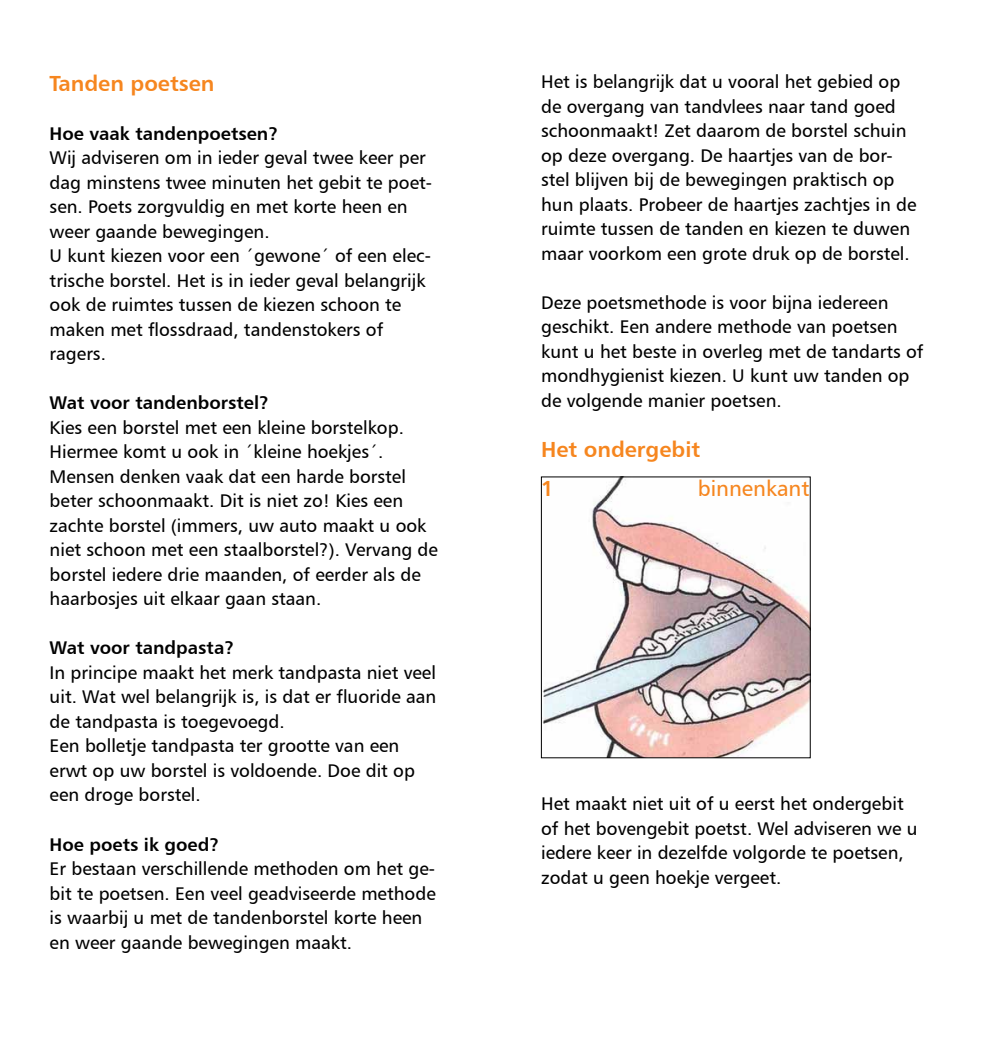
<style>
.page{position:relative;width:983px;height:1042px;background:#fff}
.page>*{position:absolute;margin:0;border:0;box-sizing:border-box;transform-origin:0 0}
.t1{font:21.88px/39.2px "Humanist 777 BT Bold B";color:#f6861f}
.t2{font:21.88px "Humanist 777 BT Roman B";color:#f6861f}
.t3{font:18.38px/24.5px "Humanist 777 BT Roman B";color:#000}
.t4{font:18.38px "Humanist 777 BT Bold B";color:#000}
</style>
<div class="page">
<img style="left:543px;top:478px;width:265px;height:278px">
<p class="t1" style="left:50px;top:63px;width:166px">Tanden poetsen</p>
<p class="t4" style="left:50px;top:122px;width:230px">Hoe vaak tandenpoetsen?</p>
<p class="t3" style="left:50px;top:145px;width:384px">Wij adviseren om in ieder geval twee keer per dag minstens twee minuten het gebit te poet&shy;sen. Poets zorgvuldig en met korte heen en weer gaande bewegingen.<br>U kunt kiezen voor een ´gewone´ of een elec&shy;trische borstel. Het is in ieder geval belangrijk ook de ruimtes tussen de kiezen schoon te maken met flossdraad, tandenstokers of ragers.</p>
<p class="t4" style="left:50px;top:391px;width:221px">Wat voor tandenborstel?</p>
<p class="t3" style="left:50px;top:415px;width:390px">Kies een borstel met een kleine borstelkop.<br>Hiermee komt u ook in ´kleine hoekjes´.<br>Mensen denken vaak dat een harde borstel beter schoonmaakt. Dit is niet zo! Kies een zachte borstel (immers, uw auto maakt u ook niet schoon met een staalborstel?). Vervang de borstel iedere drie maanden, of eerder als de haarbosjes uit elkaar gaan staan.</p>
<p class="t4" style="left:50px;top:636px;width:186px">Wat voor tandpasta?</p>
<p class="t3" style="left:50px;top:660px;width:388px">In principe maakt het merk tandpasta niet veel uit. Wat wel belangrijk is, is dat er fluoride aan de tandpasta is toegevoegd.<br>Een bolletje tandpasta ter grootte van een erwt op uw borstel is voldoende. Doe dit op een droge borstel.</p>
<p class="t4" style="left:50px;top:832px;width:171px">Hoe poets ik goed?</p>
<p class="t3" style="left:50px;top:856px;width:387px">Er bestaan verschillende methoden om het ge&shy;bit te poetsen. Een veel geadviseerde methode is waarbij u met de tandenborstel korte heen en weer gaande bewegingen maakt.</p>
<p class="t3" style="left:541px;top:69px;width:377px">Het is belangrijk dat u vooral het gebied op de overgang van tandvlees naar tand goed schoonmaakt! Zet daarom de borstel schuin op deze overgang. De haartjes van de bor&shy;stel blijven bij de bewegingen praktisch op hun plaats. Probeer de haartjes zachtjes in de ruimte tussen de tanden en kiezen te duwen maar voorkom een grote druk op de borstel.</p>
<p class="t3" style="left:541px;top:290px;width:383px">Deze poetsmethode is voor bijna iedereen geschikt. Een andere methode van poetsen kunt u het beste in overleg met de tandarts of mondhygienist kiezen. U kunt uw tanden op de volgende manier poetsen.</p>
<p class="t1" style="left:541px;top:429px;width:161px">Het ondergebit<br>1</p>
<p class="t2" style="left:697px;top:475px;width:113px">binnenkant</p>
<p class="t3" style="left:541px;top:791px;width:378px">Het maakt niet uit of u eerst het ondergebit of het bovengebit poetst. Wel adviseren we u iedere keer in dezelfde volgorde te poetsen, zodat u geen hoekje vergeet.</p>
</div>
